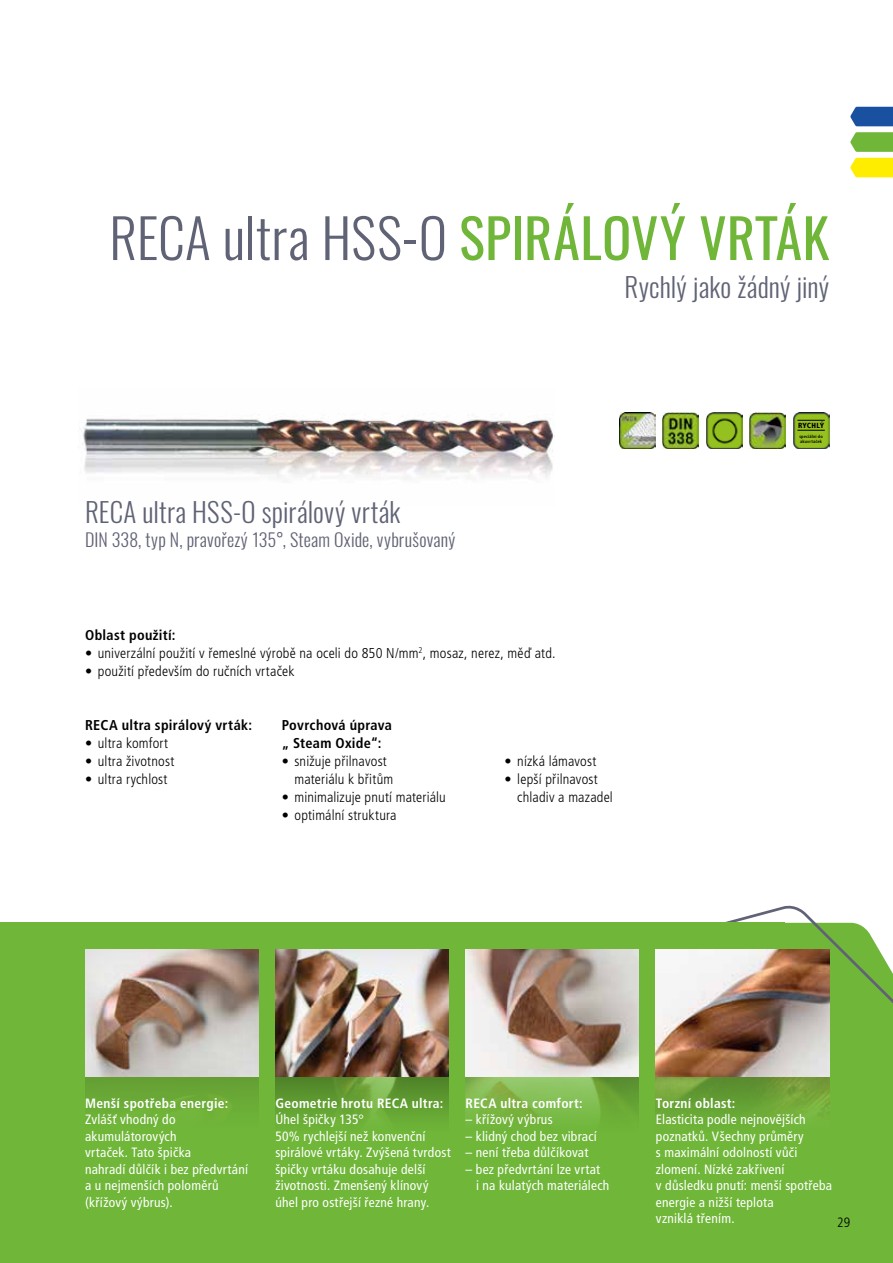
<style>
.page{position:relative;width:893px;height:1263px;background:#fff}
.page>*{position:absolute;margin:0;border:0;box-sizing:border-box;transform-origin:0 0}
.t1{font:300 54px "Oswald";color:#606375}
.t2{font:300 27px "Oswald";letter-spacing:.01em;color:#606375}
.t3{font:300 18px "Oswald";letter-spacing:.01em;color:#606375}
.t4{font:300 condensed 14.25px/18px "Frutiger LT Pro";letter-spacing:.015em;color:#000}
.t5{font:700 condensed 14.25px/18px "Frutiger LT Pro";letter-spacing:.02em;color:#000}
.t6{font:condensed 13.5px/16.5px "Frutiger LT Pro";letter-spacing:.02em;color:#fff}
.t7{font:700 condensed 13.5px "Frutiger LT Pro";letter-spacing:.025em;color:#fff}
.t8{font:300 condensed 13.5px "Frutiger LT Pro";color:#000}
.t9{font:900 condensed 7.35px "Frutiger LT Pro";letter-spacing:.015em;color:#000}
.t10{font:700 condensed 4.5px/5.2px "Frutiger LT Pro";letter-spacing:.03em;color:#000}
.s1{font-weight:400;color:#6fb639}
</style>
<div class="page">
<div style="left:784px;top:1127px;width:109px;height:136px;background:#6fb639"></div>
<svg style="left:721px;top:905px;width:172px;height:222px"></svg>
<div style="left:0;top:923px;width:784px;height:340px;background:#6fb639"></div>
<img style="left:83px;top:418px;width:472px;height:61px">
<img style="left:656px;top:1077px;width:173px;height:127px">
<div style="left:274px;top:1076px;width:176px;height:129px;background:#000;opacity:.1"></div>
<div style="left:84px;top:1044px;width:176px;height:192px;background:#000;opacity:.1"></div>
<img style="left:466px;top:1077px;width:173px;height:41px">
<img style="left:656px;top:949px;width:173px;height:128px">
<div style="left:274px;top:949px;width:176px;height:129px;background:#000;opacity:.1"></div>
<div style="left:84px;top:949px;width:176px;height:129px;background:#000;opacity:.1"></div>
<svg style="left:466px;top:949px;width:173px;height:128px;background:#baa99f"></svg>
<svg style="left:850px;top:158px;width:43px;height:19px"></svg>
<svg style="left:850px;top:132px;width:43px;height:20px"></svg>
<svg style="left:850px;top:107px;width:43px;height:19px"></svg>
<img style="left:663px;top:412px;width:36px;height:36px">
<img style="left:706px;top:412px;width:36px;height:36px">
<img style="left:750px;top:412px;width:36px;height:36px">
<img style="left:619px;top:412px;width:36px;height:36px">
<img style="left:793px;top:412px;width:36px;height:36px">
<svg style="left:797px;top:430px;width:28px;height:1px"></svg>
<svg style="left:797px;top:420px;width:28px;height:1px"></svg>
<h1 class="t1" style="left:109px;top:190px;width:721px">RECA ultra HSS-O <span class="s1">SPIRÁLOVÝ VRTÁK</span></h1>
<h2 class="t2" style="left:624px;top:263px;width:206px">Rychlý jako žádný jiný</h2>
<p class="t9" style="left:798px;top:421px;width:27px">RYCHLÝ</p>
<h2 class="t2" style="left:85px;top:488px;width:317px">RECA ultra HSS-O spirálový vrták</h2>
<h3 class="t3" style="left:85px;top:524px;width:372px">DIN 338, typ N, pravořezý 135°, Steam Oxide, vybrušovaný</h3>
<p class="t5" style="left:85px;top:626px;width:92px">Oblast použití:</p>
<p class="t4" style="left:85px;top:644px;width:472px">• univerzální použití v řemeslné výrobě na oceli do 850 N/mm<sup>2</sup>, mosaz, nerez, měď atd.</p>
<p class="t4" style="left:85px;top:662px;width:211px">• použití především do ručních vrtaček</p>
<p class="t5" style="left:85px;top:716px;width:169px">RECA ultra spirálový vrták:</p>
<p class="t4" style="left:85px;top:734px;width:85px">• ultra komfort</p>
<p class="t4" style="left:85px;top:752px;width:91px">• ultra životnost</p>
<p class="t4" style="left:85px;top:770px;width:84px">• ultra rychlost</p>
<p class="t5" style="left:282px;top:716px;width:112px">Povrchová úprava „ Steam Oxide“:</p>
<p class="t4" style="left:294px;top:752px;width:100px;text-indent:-13px">• snižuje přilnavost materiálu k břitům</p>
<p class="t4" style="left:282px;top:788px;width:166px">• minimalizuje pnutí materiálu</p>
<p class="t4" style="left:282px;top:806px;width:116px">• optimální struktura</p>
<p class="t4" style="left:504px;top:752px;width:93px">• nízká lámavost</p>
<p class="t4" style="left:517px;top:770px;width:97px;text-indent:-13px">• lepší přilnavost chladiv a mazadel</p>
<p class="t10" style="left:799px;top:434px;width:25px">speciální do akuvrtaček</p>
<p class="t7" style="left:85px;top:1095px;width:145px">Menší spotřeba energie:</p>
<p class="t6" style="left:85px;top:1111px;width:164px">Zvlášť vhodný do akumulátorových<br>vrtaček. Tato špička<br>nahradí důlčík i bez předvrtání a u nejmenších poloměrů (křížový výbrus).</p>
<p class="t7" style="left:275px;top:1095px;width:170px">Geometrie hrotu RECA ultra:</p>
<p class="t6" style="left:275px;top:1111px;width:177px">Úhel špičky 135°<br>50% rychlejší než konvenční spirálové vrtáky. Zvýšená tvrdost špičky vrtáku dosahuje delší životnosti. Zmenšený klínový úhel pro ostřejší řezné hrany.</p>
<p class="t7" style="left:466px;top:1095px;width:119px">RECA ultra comfort:</p>
<p class="t6" style="left:466px;top:1111px;width:89px">– křížový výbrus</p>
<p class="t6" style="left:466px;top:1128px;width:133px">– klidný chod bez vibrací</p>
<p class="t6" style="left:466px;top:1144px;width:124px">– není třeba důlčíkovat</p>
<p class="t6" style="left:476px;top:1161px;width:135px;text-indent:-11px">– bez předvrtání lze vrtat<br>i na kulatých materiálech</p>
<p class="t7" style="left:656px;top:1095px;width:81px">Torzní oblast:</p>
<p class="t6" style="left:656px;top:1111px;width:178px">Elasticita podle nejnovějších poznatků. Všechny průměry<br>s maximální odolností vůči zlomení. Nízké zakřivení<br>v důsledku pnutí: menší spotřeba energie a nižší teplota<br>vzniklá třením.</p>
<p class="t8" style="left:837px;top:1214px;width:15px">29</p>
</div>
